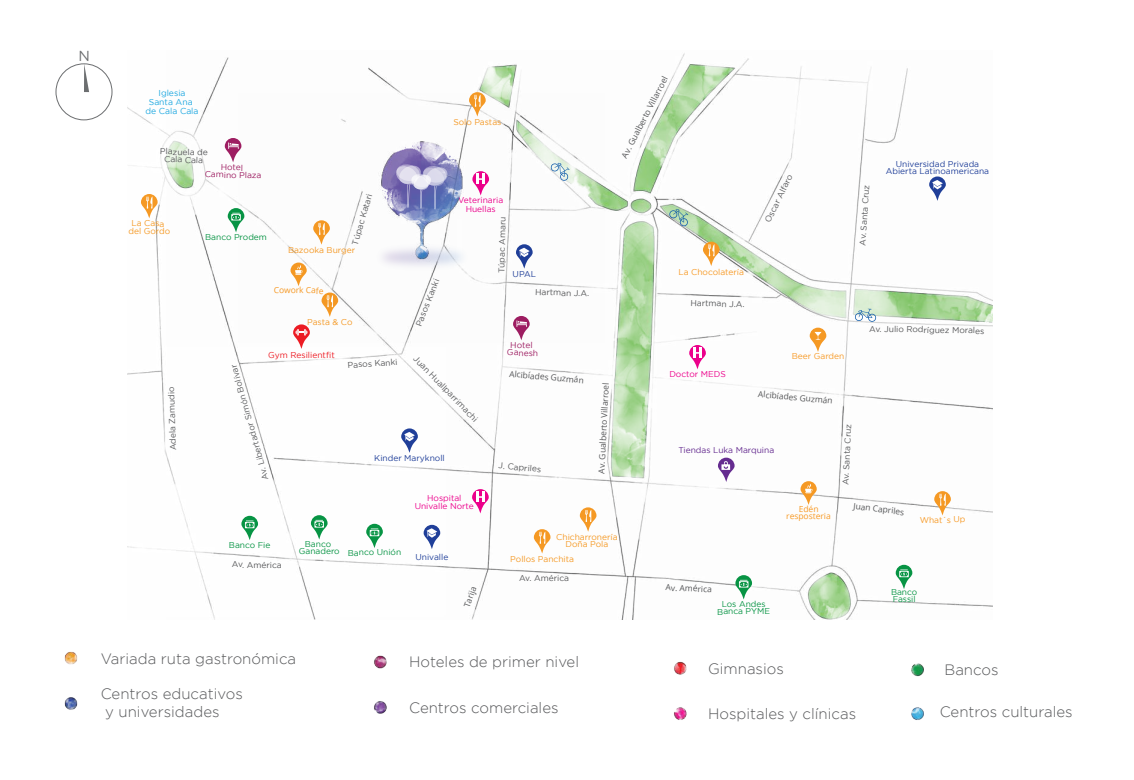
<style>
.page{position:relative;width:1134px;height:780px;background:#fff}
.page>*{position:absolute;margin:0;border:0;box-sizing:border-box;transform-origin:0 0}
.t1{font:300 15px/18px "Gotham";color:#57585a}
.t2{font:14.5px "Gotham";color:#6c6e70}
.t3{font:8.62px/8.9px "Gotham";color:#21a9e1;text-align:center}
.t4{font:8.5px "Gotham";color:#ed1c24}
.t5{font:8.38px/7.8px "Gotham";letter-spacing:-.005em;color:#57585a;text-align:center}
.t6{font:8.38px "Open Sans";color:#57585a}
.t7{font:8.38px/7.2px "Gotham";color:#f59924;text-align:center}
.t8{font:8.38px/7.2px "Gotham";color:#079444;text-align:center}
.t9{font:8.38px/7.2px "Gotham";color:#203f99;text-align:center}
.t10{font:8.38px/7.2px "Gotham";color:#ec008b;text-align:center}
.t11{font:8.38px "Gotham";color:#f79a26}
.t12{font:8.38px/7.2px "Gotham";color:#9e1e62;text-align:center}
.t13{font:8.38px/7.2px "Open Sans";color:#f79a26;text-align:center}
.t14{font:8.38px "Gotham";color:#652c90}
</style>
<div class="page">
<img style="left:128px;top:53px;width:865px;height:566px">
<svg style="left:855px;top:309px;width:21px;height:13px"></svg>
<svg style="left:669px;top:209px;width:20px;height:18px"></svg>
<svg style="left:800px;top:481px;width:17px;height:24px"></svg>
<svg style="left:934px;top:491px;width:17px;height:24px"></svg>
<svg style="left:703px;top:242px;width:17px;height:24px"></svg>
<svg style="left:469px;top:92px;width:17px;height:2px"></svg>
<svg style="left:141px;top:194px;width:17px;height:24px"></svg>
<svg style="left:580px;top:507px;width:16px;height:25px"></svg>
<svg style="left:534px;top:529px;width:16px;height:24px"></svg>
<svg style="left:225px;top:138px;width:13px;height:24px"></svg>
<svg style="left:472px;top:489px;width:17px;height:24px"></svg>
<svg style="left:689px;top:345px;width:17px;height:24px"></svg>
<svg style="left:401px;top:428px;width:17px;height:25px"></svg>
<svg style="left:424px;top:525px;width:16px;height:24px"></svg>
<svg style="left:929px;top:176px;width:17px;height:25px"></svg>
<svg style="left:735px;top:575px;width:17px;height:24px"></svg>
<svg style="left:718px;top:457px;width:17px;height:25px"></svg>
<svg style="left:228px;top:208px;width:10px;height:24px"></svg>
<svg style="left:366px;top:523px;width:17px;height:25px"></svg>
<svg style="left:241px;top:516px;width:17px;height:24px"></svg>
<svg style="left:311px;top:515px;width:17px;height:24px"></svg>
<svg style="left:896px;top:564px;width:16px;height:25px"></svg>
<svg style="left:810px;top:327px;width:16px;height:25px"></svg>
<svg style="left:293px;top:342px;width:17px;height:7px"></svg>
<img style="left:238px;top:94px;width:367px;height:248px">
<svg style="left:396px;top:164px;width:51px;height:46px;background:#9496c7"></svg>
<div style="left:56px;top:64px;width:56px;height:56px;border:1px solid #6c6e70;border-radius:50%"></div>
<svg style="left:84px;top:64px;width:5px;height:56px"></svg>
<h2 class="t2" style="left:78px;top:50px;width:13px">N</h2>
<p class="t3" style="left:146px;top:89px;width:54px">Iglesia<br>Santa Ana de Cala Cala</p>
<p class="t5" style="left:160px;top:148px;width:49px;rotate:2deg">Plazuela de<br>Cala Cala</p>
<p class="t12" style="left:205px;top:164px;width:58px;rotate:1deg">Hotel<br>Camino Plaza</p>
<p class="t7" style="left:128px;top:220px;width:43px">La Casa del Gordo</p>
<p class="t8" style="left:205px;top:234px;width:63px">Banco Prodem</p>
<p class="t5" style="left:352px;top:244px;width:55px;rotate:-74deg">Túpac Katari</p>
<p class="t7" style="left:288px;top:247px;width:69px">Bazooka Burger</p>
<p class="t13" style="left:274px;top:287px;width:51px;rotate:1deg">Cowork Cafe</p>
<p class="t7" style="left:307px;top:319px;width:47px">Pasta &amp; Co</p>
<p class="t7" style="left:453px;top:119px;width:50px">Solo Pastas</p>
<p class="t5" style="left:415px;top:324px;width:51px;rotate:-68deg">Pasos Kanki</p>
<p class="t10" style="left:458px;top:196px;width:47px;line-height:8.8px">Veterinaria<br>Huellas</p>
<p class="t5" style="left:498px;top:273px;width:58px;rotate:-89deg">Túpac Amaru</p>
<p class="t9" style="left:513px;top:270px;width:25px">UPAL</p>
<p class="t5" style="left:535px;top:288px;width:56px;rotate:2deg">Hartman J.A.</p>
<p class="t5" style="left:170px;top:450px;width:65px;rotate:-92deg">Adela Zamudio</p>
<p class="t4" style="left:268px;top:352px;width:68px">Gym Resilientfit</p>
<p class="t5" style="left:263px;top:480px;width:121px;rotate:-106deg">Av. Libertador Simón Bolívar</p>
<p class="t5" style="left:348px;top:362px;width:51px;rotate:-4deg">Pasos Kanki</p>
<p class="t5" style="left:418px;top:355px;width:90px;rotate:46deg">Juan Huallparrimachi</p>
<p class="t9" style="left:374px;top:454px;width:72px">Kinder Maryknoll</p>
<p class="t10" style="left:415px;top:495px;width:61px">Hospital<br>Univalle Norte</p>
<p class="t12" style="left:507px;top:342px;width:33px;rotate:1deg">Hotel<br>Ganesh</p>
<p class="t6" style="left:510px;top:370px;width:76px;rotate:5deg">Alcibíades Guzmán</p>
<p class="t5" style="left:499px;top:462px;width:44px;rotate:5deg">J. Capriles</p>
<p class="t6" style="left:598px;top:473px;width:92px;rotate:-87deg">Av. Gualberto Villarroel</p>
<p class="t6" style="left:621px;top:156px;width:92px;rotate:-63deg">Av. Gualberto Villarroel</p>
<p class="t11" style="left:678px;top:269px;width:67px">La Chocolatería</p>
<p class="t5" style="left:764px;top:220px;width:54px;rotate:-64deg">Oscar Alfaro</p>
<p class="t5" style="left:859px;top:245px;width:62px;rotate:-86deg">Av. Santa Cruz</p>
<p class="t9" style="left:886px;top:161px;width:105px">Universidad Privada<br>Abierta Latinoamericana</p>
<p class="t5" style="left:691px;top:299px;width:56px;rotate:2deg">Hartman J.A.</p>
<p class="t10" style="left:669px;top:371px;width:58px">Doctor MEDS</p>
<p class="t11" style="left:792px;top:353px;width:54px">Beer Garden</p>
<p class="t6" style="left:758px;top:390px;width:76px;rotate:5deg">Alcibíades Guzmán</p>
<p class="t14" style="left:678px;top:447px;width:97px">Tiendas Luka Marquina</p>
<p class="t5" style="left:842px;top:484px;width:62px;rotate:-87deg">Av. Santa Cruz</p>
<p class="t5" style="left:869px;top:325px;width:117px;rotate:1deg">Av. Julio Rodríguez Morales</p>
<p class="t6" style="left:854px;top:502px;width:53px;rotate:7deg">Juan Capriles</p>
<p class="t13" style="left:786px;top:505px;width:46px;rotate:1deg">Edén resposteria</p>
<p class="t11" style="left:920px;top:516px;width:47px">What´s Up</p>
<p class="t8" style="left:229px;top:541px;width:43px">Banco Fie</p>
<p class="t8" style="left:299px;top:541px;width:42px">Banco<br>Ganadero</p>
<p class="t5" style="left:232px;top:561px;width:51px">Av. América</p>
<p class="t8" style="left:348px;top:549px;width:55px">Banco Unión</p>
<p class="t9" style="left:415px;top:554px;width:34px">Univalle</p>
<p class="t6" style="left:463px;top:606px;width:23px;rotate:-71deg">Tarija</p>
<p class="t7" style="left:556px;top:533px;width:63px">Chicharronería<br>Doña Pola</p>
<p class="t7" style="left:510px;top:555px;width:65px">Pollos Panchita</p>
<p class="t5" style="left:519px;top:574px;width:51px">Av. América</p>
<p class="t6" style="left:666px;top:583px;width:48px;rotate:3deg">Av. América</p>
<p class="t8" style="left:717px;top:601px;width:54px">Los Andes<br>Banca PYME</p>
<p class="t8" style="left:891px;top:588px;width:28px;text-align:left">Banco<br>Fassil</p>
<h1 class="t1" style="left:101px;top:650px;width:197px">Variada ruta gastronómica</h1>
<h1 class="t1" style="left:101px;top:685px;width:144px">Centros educativos y universidades</h1>
<h1 class="t1" style="left:409px;top:654px;width:172px">Hoteles de primer nivel</h1>
<h1 class="t1" style="left:409px;top:700px;width:151px">Centros comerciales</h1>
<h1 class="t1" style="left:708px;top:660px;width:77px">Gimnasios</h1>
<h1 class="t1" style="left:708px;top:705px;width:150px">Hospitales y clínicas</h1>
<h1 class="t1" style="left:944px;top:661px;width:56px">Bancos</h1>
<h1 class="t1" style="left:940px;top:703px;width:134px">Centros culturales</h1>
</div>
